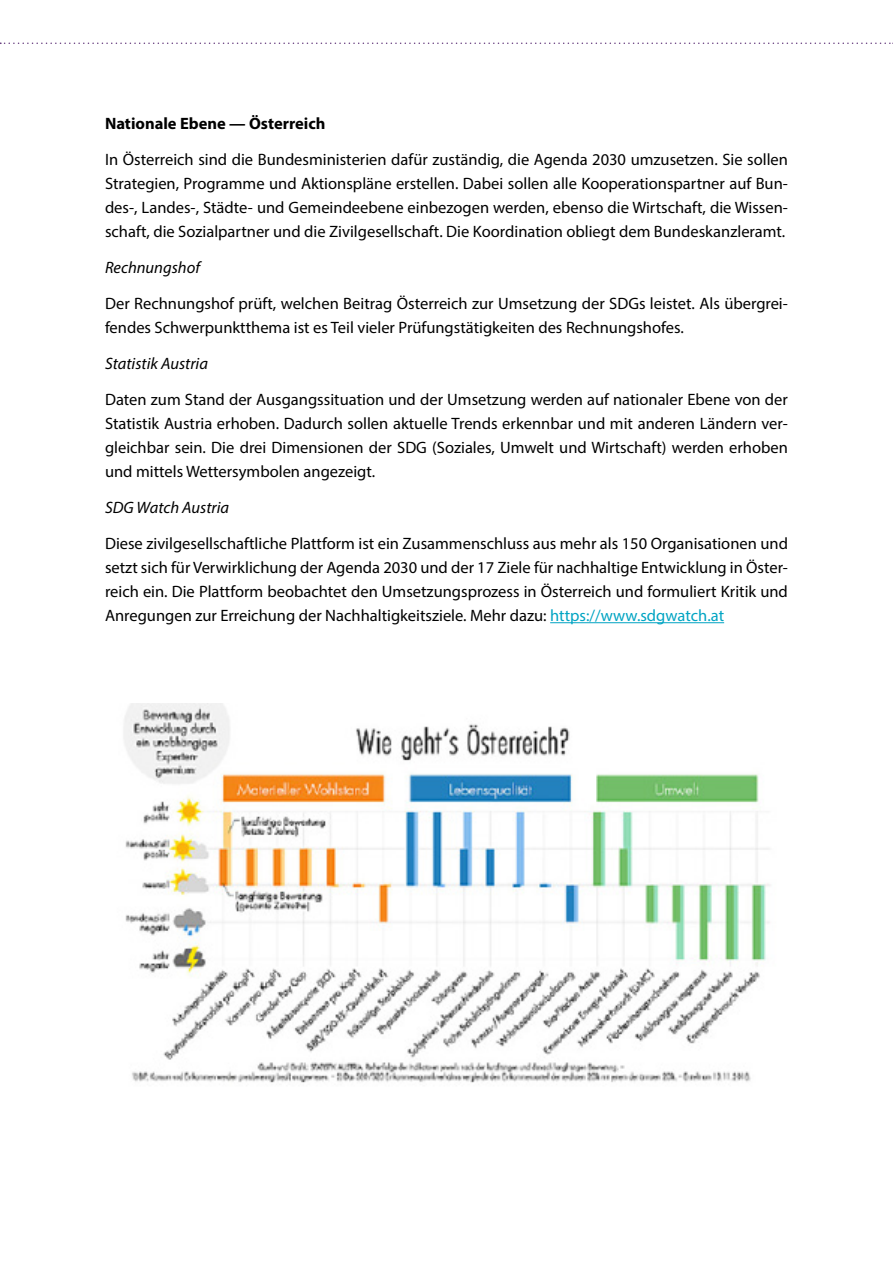
<style>
.page{position:relative;width:893px;height:1263px;background:#fff}
.page>*{position:absolute;margin:0;border:0;box-sizing:border-box;transform-origin:0 0}
.t1{font:16.5px/24px "Myriad Pro";color:#000;text-align:justify}
.t2{font:italic 16.5px "Myriad Pro";color:#000}
.t3{font:700 16.5px "Myriad Pro";color:#000}
.s1{color:#00a4c3}
</style>
<div class="page">
<svg style="left:0;top:43px;width:893px;height:1px"></svg>
<hr style="left:550px;top:622px;width:174px;height:1px;background:#00a4c3">
<img style="left:124px;top:703px;width:646px;height:380px">
<p class="t3" style="left:105px;top:113px;width:222px">Nationale Ebene — Österreich</p>
<p class="t1" style="left:105px;top:147px;width:684px">In Österreich sind die Bundesministerien dafür zuständig, die Agenda 2030 umzusetzen. Sie sollen Strategien, Programme und Aktionspläne erstellen. Dabei sollen alle Kooperationspartner auf Bun&shy;des-, Landes-, Städte- und Gemeindeebene einbezogen werden, ebenso die Wirtschaft, die Wissen&shy;schaft, die Sozialpartner und die Zivilgesellschaft. Die Koordination obliegt dem Bundeskanzleramt.</p>
<p class="t2" style="left:105px;top:257px;width:97px">Rechnungshof</p>
<p class="t1" style="left:105px;top:291px;width:684px">Der Rechnungshof prüft, welchen Beitrag Österreich zur Umsetzung der SDGs leistet. Als übergrei&shy;fendes Schwerpunktthema ist es Teil vieler Prüfungstätigkeiten des Rechnungshofes.</p>
<p class="t2" style="left:105px;top:353px;width:104px">Statistik Austria</p>
<p class="t1" style="left:105px;top:387px;width:684px">Daten zum Stand der Ausgangssituation und der Umsetzung werden auf nationaler Ebene von der Statistik Austria erhoben. Dadurch sollen aktuelle Trends erkennbar und mit anderen Ländern ver&shy;gleichbar sein. Die drei Dimensionen der SDG (Soziales, Umwelt und Wirtschaft) werden erhoben und mittels Wettersymbolen angezeigt.</p>
<p class="t2" style="left:105px;top:497px;width:126px">SDG Watch Austria</p>
<p class="t1" style="left:105px;top:531px;width:684px">Diese zivilgesellschaftliche Plattform ist ein Zusammenschluss aus mehr als 150 Organisationen und setzt sich für Verwirklichung der Agenda 2030 und der 17 Ziele für nachhaltige Entwicklung in Öster&shy;reich ein. Die Plattform beobachtet den Umsetzungsprozess in Österreich und formuliert Kritik und Anregungen zur Erreichung der Nachhaltigkeitsziele. Mehr dazu: <span class="s1">https://www.sdgwatch.at</span></p>
</div>
